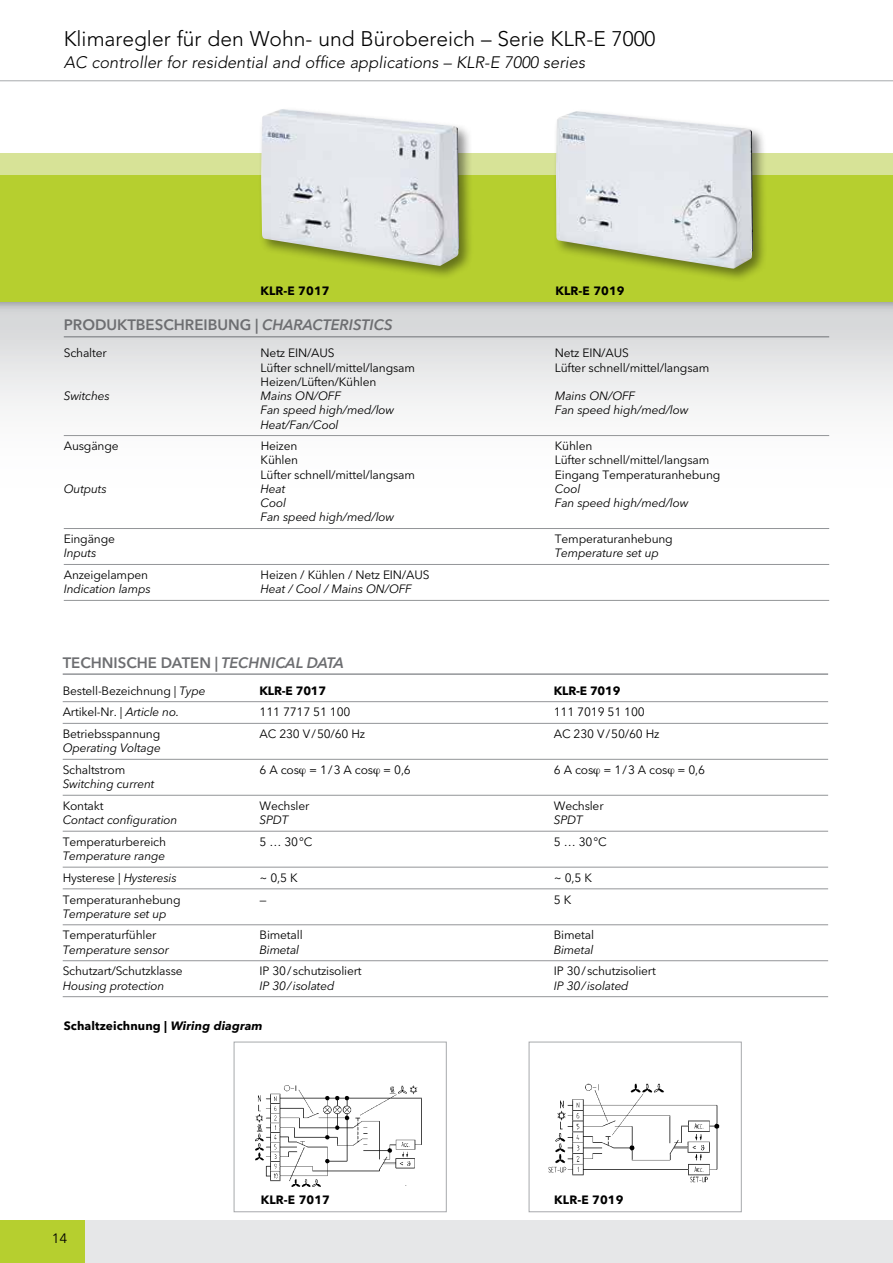
<style>
.page{position:relative;width:893px;height:1263px;background:#fff}
.page>*{position:absolute;margin:0;border:0;box-sizing:border-box;transform-origin:0 0}
.t1{font:300 21px "Avenir";color:#000}
.t2{font:italic 300 16.5px "Avenir";color:#000}
.t3{font:600 15px "Avenir Next LT Pro";color:#6d6e71}
.t4{font:italic 600 15px "Avenir Next LT Pro";color:#6d6e71}
.t5{font:13.5px "Avenir Next LT Pro";color:#000}
.t6{font:12px "Avenir Next LT Pro";letter-spacing:-.015em;color:#000}
.t7{font:italic 12px/21.8px "Avenir Next LT Pro";letter-spacing:-.015em;color:#000}
.t8{font:700 12px "Avenir Next LT Pro";letter-spacing:.01em;color:#000}
.s1{font-style:italic}
.s2{font-style:normal}
</style>
<div class="page">
<div style="left:0;top:302px;width:893px;height:200px;background:linear-gradient(to bottom,#d4d5d7,#fff)"></div>
<div style="left:0;top:1220px;width:893px;height:43px;background:#e6e7e8"></div>
<div style="left:0;top:153px;width:893px;height:149px;background:#b6cf2f"></div>
<div style="left:0;top:153px;width:893px;height:21px;background:#d7e397"></div>
<hr style="left:0;top:80px;width:893px;height:1px;background:#a7a9ac">
<div style="left:0;top:1220px;width:85px;height:43px;background:#b6cf2f"></div>
<div style="left:234px;top:1042px;width:212px;height:170px;background:#fff;border:1px solid #a7a9ac"></div>
<div style="left:529px;top:1042px;width:212px;height:170px;background:#fff;border:1px solid #a7a9ac"></div>
<div style="left:258px;top:106px;width:216px;height:175px;background:#000;opacity:.45"></div>
<img style="left:261px;top:109px;width:198px;height:157px">
<div style="left:553px;top:108px;width:215px;height:175px;background:#000;opacity:.45"></div>
<img style="left:556px;top:111px;width:197px;height:158px">
<img style="left:255px;top:1085px;width:167px;height:102px">
<img style="left:548px;top:1083px;width:172px;height:100px">
<hr style="left:64px;top:336px;width:765px;height:1px;background:#939598">
<hr style="left:64px;top:435px;width:765px;height:1px;background:#939598">
<hr style="left:64px;top:528px;width:765px;height:1px;background:#939598">
<hr style="left:64px;top:564px;width:765px;height:1px;background:#939598">
<hr style="left:64px;top:600px;width:765px;height:1px;background:#939598">
<hr style="left:63px;top:673px;width:765px;height:2px;background:#939598">
<hr style="left:63px;top:701px;width:765px;height:1px;background:#939598">
<hr style="left:63px;top:723px;width:765px;height:1px;background:#939598">
<hr style="left:63px;top:759px;width:765px;height:1px;background:#939598">
<hr style="left:63px;top:795px;width:765px;height:1px;background:#939598">
<hr style="left:63px;top:831px;width:765px;height:1px;background:#939598">
<hr style="left:63px;top:867px;width:765px;height:1px;background:#939598">
<hr style="left:63px;top:888px;width:765px;height:1px;background:#939598">
<hr style="left:63px;top:924px;width:765px;height:1px;background:#939598">
<hr style="left:63px;top:960px;width:765px;height:1px;background:#939598">
<hr style="left:63px;top:996px;width:765px;height:1px;background:#939598">
<h1 class="t1" style="left:64px;top:26px;width:593px">Klimaregler für den Wohn- und Bürobereich – Serie KLR-E 7000</h1>
<h2 class="t2" style="left:64px;top:53px;width:523px">AC controller for residential and office applications – KLR-E 7000 series</h2>
<p class="t8" style="left:260px;top:284px;width:71px">KLR-E 7017</p>
<p class="t8" style="left:555px;top:284px;width:71px">KLR-E 7019</p>
<p class="t3" style="left:64px;top:316px;width:230px">PRODUKTBESCHREIBUNG <span class="s1">| CHARACTERISTICS</span></p>
<p class="t6" style="left:64px;top:346px;width:44px">Schalter</p>
<p class="t6" style="left:261px;top:346px;width:75px">Netz EIN/AUS</p>
<p class="t6" style="left:555px;top:346px;width:75px">Netz EIN/AUS</p>
<p class="t6" style="left:261px;top:360px;width:156px">Lüfter schnell/mittel/langsam</p>
<p class="t6" style="left:555px;top:360px;width:156px">Lüfter schnell/mittel/langsam</p>
<p class="t6" style="left:261px;top:374px;width:117px">Heizen/Lüften/Kühlen</p>
<p class="t7" style="left:64px;top:385px;width:48px">Switches</p>
<p class="t7" style="left:261px;top:385px;width:82px">Mains ON/OFF</p>
<p class="t7" style="left:555px;top:385px;width:82px">Mains ON/OFF</p>
<p class="t7" style="left:261px;top:399px;width:135px">Fan speed high/med/low</p>
<p class="t7" style="left:555px;top:399px;width:135px">Fan speed high/med/low</p>
<p class="t7" style="left:261px;top:413px;width:79px">Heat/Fan/Cool</p>
<p class="t6" style="left:64px;top:439px;width:56px">Ausgänge</p>
<p class="t6" style="left:261px;top:439px;width:38px">Heizen</p>
<p class="t6" style="left:555px;top:439px;width:39px">Kühlen</p>
<p class="t6" style="left:261px;top:453px;width:39px">Kühlen</p>
<p class="t6" style="left:555px;top:453px;width:156px">Lüfter schnell/mittel/langsam</p>
<p class="t6" style="left:261px;top:467px;width:156px">Lüfter schnell/mittel/langsam</p>
<p class="t6" style="left:555px;top:467px;width:167px">Eingang Temperaturanhebung</p>
<p class="t7" style="left:64px;top:478px;width:45px">Outputs</p>
<p class="t7" style="left:261px;top:478px;width:26px">Heat</p>
<p class="t7" style="left:555px;top:478px;width:27px">Cool</p>
<p class="t7" style="left:261px;top:492px;width:27px">Cool</p>
<p class="t7" style="left:555px;top:492px;width:135px">Fan speed high/med/low</p>
<p class="t7" style="left:261px;top:506px;width:135px">Fan speed high/med/low</p>
<p class="t6" style="left:64px;top:532px;width:53px">Eingänge</p>
<p class="t6" style="left:555px;top:532px;width:119px">Temperaturanhebung</p>
<p class="t7" style="left:64px;top:542px;width:34px">Inputs</p>
<p class="t7" style="left:555px;top:542px;width:106px">Temperature set up</p>
<p class="t6" style="left:64px;top:568px;width:86px">Anzeigelampen</p>
<p class="t6" style="left:261px;top:568px;width:170px">Heizen / Kühlen / Netz EIN/AUS</p>
<p class="t7" style="left:64px;top:578px;width:89px">Indication lamps</p>
<p class="t7" style="left:261px;top:578px;width:153px">Heat / Cool / Mains ON/OFF</p>
<p class="t3" style="left:63px;top:653px;width:207px">TECHNISCHE DATEN <span class="s1">| TECHNICAL</span></p>
<p class="t4" style="left:307px;top:653px;width:11px">DATA</p>
<p class="t6" style="left:63px;top:683px;width:144px">Bestell-Bezeichnung | <span class="s1">Type</span></p>
<p class="t8" style="left:260px;top:683px;width:68px">KLR-E 7017</p>
<p class="t8" style="left:554px;top:683px;width:68px">KLR-E 7019</p>
<p class="t6" style="left:63px;top:705px;width:118px">Artikel-Nr. | <span class="s1">Article no.</span></p>
<p class="t6" style="left:260px;top:705px;width:92px">111 7717 51 100</p>
<p class="t6" style="left:554px;top:705px;width:92px">111 7019 51 100</p>
<p class="t6" style="left:63px;top:727px;width:99px">Betriebsspannung</p>
<p class="t6" style="left:260px;top:727px;width:107px">AC 230 V/50/60 Hz</p>
<p class="t6" style="left:554px;top:727px;width:107px">AC 230 V/50/60 Hz</p>
<p class="t7" style="left:63px;top:737px;width:100px">Operating Voltage</p>
<p class="t6" style="left:63px;top:763px;width:64px">Schaltstrom</p>
<p class="t6" style="left:260px;top:763px;width:153px">6 A cos = 1/3 A cos = 0,6</p>
<p class="t6" style="left:554px;top:763px;width:153px">6 A cos = 1/3 A cos = 0,6</p>
<p class="t7" style="left:63px;top:773px;width:93px">Switching current</p>
<p class="t6" style="left:63px;top:798px;width:42px">Kontakt</p>
<p class="t6" style="left:260px;top:798px;width:51px">Wechsler</p>
<p class="t6" style="left:554px;top:798px;width:51px">Wechsler</p>
<p class="t7" style="left:63px;top:809px;width:116px">Contact configuration</p>
<p class="t7" style="left:260px;top:809px;width:30px">SPDT</p>
<p class="t7" style="left:554px;top:809px;width:30px">SPDT</p>
<p class="t6" style="left:63px;top:834px;width:105px">Temperaturbereich</p>
<p class="t6" style="left:260px;top:834px;width:54px">5 … 30°C</p>
<p class="t6" style="left:554px;top:834px;width:54px">5 … 30°C</p>
<p class="t7" style="left:63px;top:845px;width:116px">Temperature range<br><span class="s2">Hysterese |</span> Hysteresis</p>
<p class="t6" style="left:260px;top:870px;width:40px">~ 0,5 K</p>
<p class="t6" style="left:554px;top:870px;width:40px">~ 0,5 K</p>
<p class="t6" style="left:63px;top:892px;width:119px">Temperaturanhebung</p>
<p class="t6" style="left:260px;top:892px;width:9px">—</p>
<p class="t6" style="left:554px;top:892px;width:19px">5 K</p>
<p class="t7" style="left:63px;top:903px;width:106px">Temperature set up</p>
<p class="t6" style="left:63px;top:928px;width:95px">Temperaturfühler</p>
<p class="t6" style="left:260px;top:928px;width:45px">Bimetall</p>
<p class="t6" style="left:554px;top:928px;width:42px">Bimetal</p>
<p class="t7" style="left:63px;top:939px;width:108px">Temperature sensor</p>
<p class="t7" style="left:260px;top:939px;width:41px">Bimetal</p>
<p class="t7" style="left:554px;top:939px;width:41px">Bimetal</p>
<p class="t6" style="left:63px;top:964px;width:121px">Schutzart/Schutzklasse</p>
<p class="t6" style="left:260px;top:964px;width:104px">IP 30/schutzisoliert</p>
<p class="t6" style="left:554px;top:964px;width:104px">IP 30/schutzisoliert</p>
<p class="t7" style="left:63px;top:974px;width:103px">Housing protection</p>
<p class="t7" style="left:260px;top:974px;width:76px">IP 30/isolated</p>
<p class="t7" style="left:554px;top:974px;width:76px">IP 30/isolated</p>
<p class="t8" style="left:64px;top:1018px;width:200px">Schaltzeichnung | <span class="s1">Wiring diagram</span></p>
<p class="t5" style="left:52px;top:1230px;width:17px">14</p>
<p class="t8" style="left:261px;top:1192px;width:71px">KLR-E 7017</p>
<p class="t8" style="left:554px;top:1192px;width:71px">KLR-E 7019</p>
</div>
